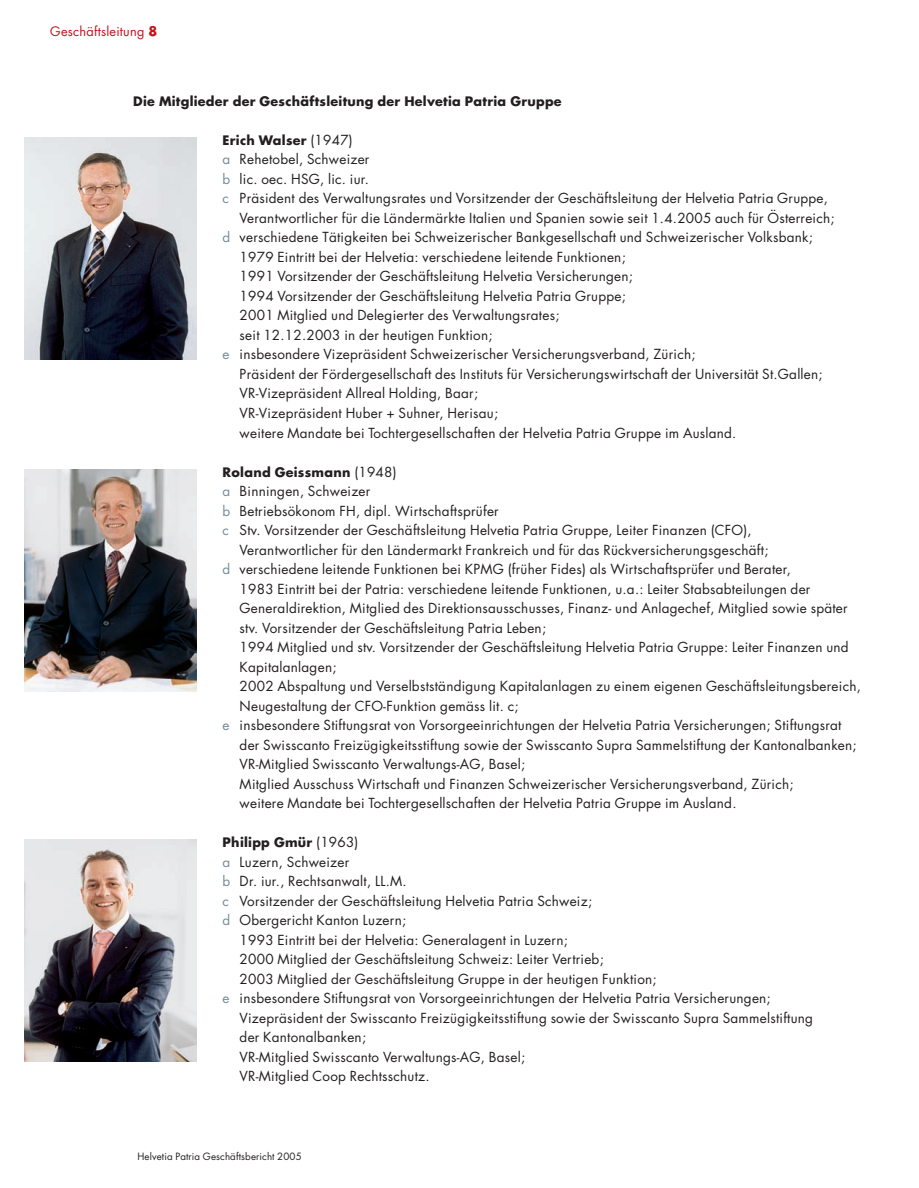
<style>
.page{position:relative;width:919px;height:1188px;background:#fff}
.page>*{position:absolute;margin:0;border:0;box-sizing:border-box;transform-origin:0 0}
.t1{font:13.5px "Futura";letter-spacing:.02em;color:#231f20}
.t2{font:700 12.75px "Futura";letter-spacing:.02em;color:#231f20}
.t3{font:12.75px "Futura";letter-spacing:.02em;color:#c4121a}
.t4{font:9.75px "Futura";letter-spacing:.01em;color:#231f20}
.s1{font-weight:700;font-size:12.9px}
.s2{font-weight:400;font-size:13.5px}
.s3{color:#718c99}
</style>
<div class="page">
<svg style="left:24px;top:137px;width:173px;height:925px"></svg>
<p class="t3" style="left:50px;top:25px;width:108px">Geschäftsleitung <span class="s1">8</span></p>
<p class="t2" style="left:133px;top:95px;width:430px">Die Mitglieder der Geschäftsleitung der Helvetia Patria Gruppe</p>
<p class="t2" style="left:222px;top:134px;width:132px">Erich Walser <span class="s2">(1947)</span></p>
<p class="t1" style="left:222px;top:153px;width:148px"><span class="s3">a</span> Rehetobel, Schweizer</p>
<p class="t1" style="left:222px;top:173px;width:148px"><span class="s3">b</span> lic. oec. HSG, lic. iur.</p>
<p class="t1" style="left:222px;top:192px;width:607px"><span class="s3">c</span> Präsident des Verwaltungsrates und Vorsitzender der Geschäftsleitung der Helvetia Patria Gruppe,</p>
<p class="t1" style="left:240px;top:212px;width:596px">Verantwortlicher für die Ländermärkte Italien und Spanien sowie seit 1.4.2005 auch für Österreich;</p>
<p class="t1" style="left:222px;top:231px;width:591px"><span class="s3">d</span> verschiedene Tätigkeiten bei Schweizerischer Bankgesellschaft und Schweizerischer Volksbank;</p>
<p class="t1" style="left:240px;top:251px;width:387px">1979 Eintritt bei der Helvetia: verschiedene leitende Funktionen;</p>
<p class="t1" style="left:240px;top:270px;width:395px">1991 Vorsitzender der Geschäftsleitung Helvetia Versicherungen;</p>
<p class="t1" style="left:240px;top:290px;width:387px">1994 Vorsitzender der Geschäftsleitung Helvetia Patria Gruppe;</p>
<p class="t1" style="left:240px;top:309px;width:321px">2001 Mitglied und Delegierter des Verwaltungsrates;</p>
<p class="t1" style="left:240px;top:329px;width:254px">seit 12.12.2003 in der heutigen Funktion;</p>
<p class="t1" style="left:222px;top:348px;width:474px"><span class="s3">e</span> insbesondere Vizepräsident Schweizerischer Versicherungsverband, Zürich;</p>
<p class="t1" style="left:240px;top:368px;width:584px">Präsident der Fördergesellschaft des Instituts für Versicherungswirtschaft der Universität St.Gallen;</p>
<p class="t1" style="left:240px;top:387px;width:240px">VR-Vizepräsident Allreal Holding, Baar;</p>
<p class="t1" style="left:240px;top:407px;width:260px">VR-Vizepräsident Huber + Suhner, Herisau;</p>
<p class="t1" style="left:240px;top:426px;width:498px">weitere Mandate bei Tochtergesellschaften der Helvetia Patria Gruppe im Ausland.</p>
<p class="t2" style="left:222px;top:466px;width:175px">Roland Geissmann <span class="s2">(1948)</span></p>
<p class="t1" style="left:222px;top:485px;width:149px"><span class="s3">a</span> Binningen, Schweizer</p>
<p class="t1" style="left:222px;top:504px;width:278px"><span class="s3">b</span> Betriebsökonom FH, dipl. Wirtschaftsprüfer</p>
<p class="t1" style="left:222px;top:524px;width:530px"><span class="s3">c</span> Stv. Vorsitzender der Geschäftsleitung Helvetia Patria Gruppe, Leiter Finanzen (CFO),</p>
<p class="t1" style="left:240px;top:543px;width:530px">Verantwortlicher für den Ländermarkt Frankreich und für das Rückversicherungsgeschäft;</p>
<p class="t1" style="left:222px;top:563px;width:569px"><span class="s3">d</span> verschiedene leitende Funktionen bei KPMG (früher Fides) als Wirtschaftsprüfer und Berater,</p>
<p class="t1" style="left:240px;top:582px;width:572px">1983 Eintritt bei der Patria: verschiedene leitende Funktionen, u.a.: Leiter Stabsabteilungen der</p>
<p class="t1" style="left:240px;top:602px;width:609px">Generaldirektion, Mitglied des Direktionsausschusses, Finanz- und Anlagechef, Mitglied sowie später</p>
<p class="t1" style="left:240px;top:621px;width:308px">stv. Vorsitzender der Geschäftsleitung Patria Leben;</p>
<p class="t1" style="left:240px;top:641px;width:610px">1994 Mitglied und stv. Vorsitzender der Geschäftsleitung Helvetia Patria Gruppe: Leiter Finanzen und</p>
<p class="t1" style="left:240px;top:660px;width:98px">Kapitalanlagen;</p>
<p class="t1" style="left:240px;top:680px;width:622px">2002 Abspaltung und Verselbstständigung Kapitalanlagen zu einem eigenen Geschäftsleitungsbereich,</p>
<p class="t1" style="left:240px;top:699px;width:280px">Neugestaltung der CFO-Funktion gemäss lit. c;</p>
<p class="t1" style="left:222px;top:719px;width:620px"><span class="s3">e</span> insbesondere Stiftungsrat von Vorsorgeeinrichtungen der Helvetia Patria Versicherungen; Stiftungsrat</p>
<p class="t1" style="left:240px;top:738px;width:618px">der Swisscanto Freizügigkeitsstiftung sowie der Swisscanto Supra Sammelstiftung der Kantonalbanken;</p>
<p class="t1" style="left:240px;top:758px;width:287px">VR-Mitglied Swisscanto Verwaltungs-AG, Basel;</p>
<p class="t1" style="left:240px;top:777px;width:555px">Mitglied Ausschuss Wirtschaft und Finanzen Schweizerischer Versicherungsverband, Zürich;</p>
<p class="t1" style="left:240px;top:797px;width:498px">weitere Mandate bei Tochtergesellschaften der Helvetia Patria Gruppe im Ausland.</p>
<p class="t2" style="left:222px;top:836px;width:137px">Philipp Gmür <span class="s2">(1963)</span></p>
<p class="t1" style="left:222px;top:855px;width:128px"><span class="s3">a</span> Luzern, Schweizer</p>
<p class="t1" style="left:222px;top:875px;width:185px"><span class="s3">b</span> Dr. iur., Rechtsanwalt, LL.M.</p>
<p class="t1" style="left:222px;top:894px;width:371px"><span class="s3">c</span> Vorsitzender der Geschäftsleitung Helvetia Patria Schweiz;</p>
<p class="t1" style="left:222px;top:914px;width:185px"><span class="s3">d</span> Obergericht Kanton Luzern;</p>
<p class="t1" style="left:240px;top:933px;width:330px">1993 Eintritt bei der Helvetia: Generalagent in Luzern;</p>
<p class="t1" style="left:240px;top:953px;width:365px">2000 Mitglied der Geschäftsleitung Schweiz: Leiter Vertrieb;</p>
<p class="t1" style="left:240px;top:972px;width:418px">2003 Mitglied der Geschäftsleitung Gruppe in der heutigen Funktion;</p>
<p class="t1" style="left:222px;top:992px;width:549px"><span class="s3">e</span> insbesondere Stiftungsrat von Vorsorgeeinrichtungen der Helvetia Patria Versicherungen;</p>
<p class="t1" style="left:240px;top:1011px;width:575px">Vizepräsident der Swisscanto Freizügigkeitsstiftung sowie der Swisscanto Supra Sammelstiftung</p>
<p class="t1" style="left:240px;top:1031px;width:128px">der Kantonalbanken;</p>
<p class="t1" style="left:240px;top:1050px;width:287px">VR-Mitglied Swisscanto Verwaltungs-AG, Basel;</p>
<p class="t1" style="left:240px;top:1070px;width:191px">VR-Mitglied Coop Rechtsschutz.</p>
<p class="t4" style="left:137px;top:1152px;width:166px">Helvetia Patria Geschäftsbericht 2005</p>
</div>
